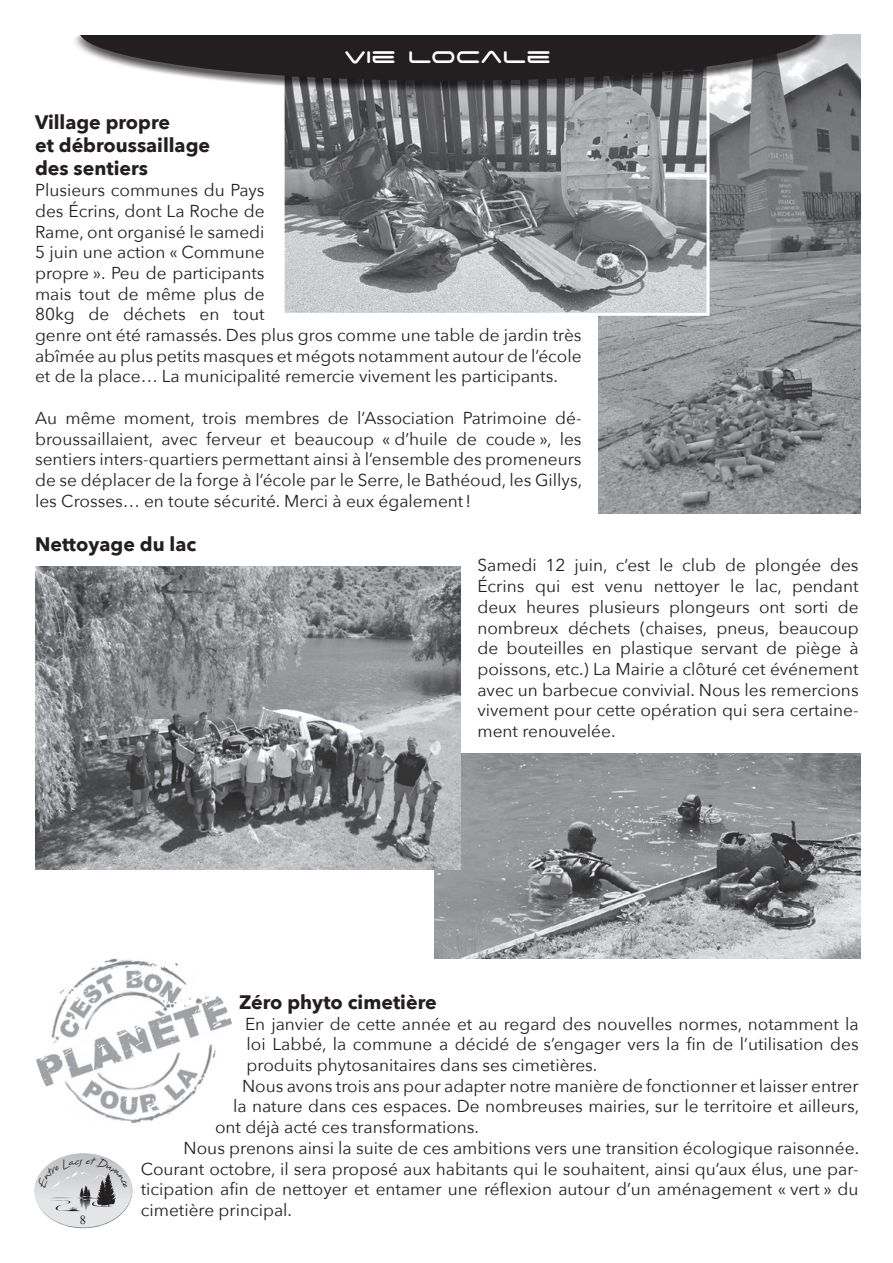
<style>
.page{position:relative;width:893px;height:1263px;background:#fff}
.page>*{position:absolute;margin:0;border:0;box-sizing:border-box;transform-origin:0 0}
.t1{font:27px "Space Age";color:#fff}
.t2{font:700 19.5px "Avenir Next";color:#231f20}
.t3{font:17.25px/20.7px "Avenir Next";color:#231f20;text-align:justify}
.t4{font:12.3px "Times New Roman";color:#231f20}
</style>
<div class="page">
<img style="left:599px;top:34px;width:261px;height:479px">
<img style="left:286px;top:92px;width:419px;height:220px">
<div style="left:282px;top:62px;width:427px;height:254px;border:3px solid #fff"></div>
<div style="left:72px;top:20px;width:756px;height:72px;background:#231f20;opacity:.75"></div>
<svg style="left:79px;top:34px;width:738px;height:47px;background:#444041"></svg>
<div style="left:56px;top:0;width:776px;height:34px;background:#fff"></div>
<img style="left:435px;top:754px;width:425px;height:205px">
<img style="left:35px;top:567px;width:425px;height:303px">
<img style="left:36px;top:958px;width:196px;height:166px">
<svg style="left:34px;top:1153px;width:98px;height:75px"></svg>
<p class="t1" style="left:344px;top:45px;width:208px">Vie locale</p>
<p class="t2" style="left:35px;top:105px;width:137px">Village propre</p>
<p class="t2" style="left:35px;top:128px;width:177px">et débroussaillage</p>
<p class="t2" style="left:35px;top:152px;width:114px">des sentiers</p>
<p class="t3" style="left:35px;top:179px;width:548px;text-align:left">Plusieurs communes du Pays<br>des Écrins, dont La Roche de<br>Rame, ont organisé le samedi<br>5 juin une action « Commune<br>propre ». Peu de participants<br>mais tout de même plus de<br>80kg de déchets en tout<br>genre ont été ramassés. Des plus gros comme une table de jardin très abîmée au plus petits masques et mégots notamment autour de l’école et de la place… La municipalité remercie vivement les participants.</p>
<p class="t3" style="left:35px;top:407px;width:549px">Au même moment, trois membres de l’Association Patrimoine dé&shy;broussaillaient, avec ferveur et beaucoup « d’huile de coude », les sentiers inters-quartiers permettant ainsi à l’ensemble des promeneurs de se déplacer de la forge à l’école par le Serre, le Bathéoud, les Gillys, les Crosses… en toute sécurité. Merci à eux également!</p>
<p class="t2" style="left:35px;top:527px;width:163px">Nettoyage du lac</p>
<p class="t3" style="left:477px;top:554px;width:383px">Samedi 12 juin, c’est le club de plongée des Écrins qui est venu nettoyer le lac, pendant deux heures plusieurs plongeurs ont sorti de nombreux déchets (chaises, pneus, beaucoup de bouteilles en plastique servant de piège à poissons, etc.) La Mairie a clôturé cet événement avec un barbecue convivial. Nous les remercions vivement pour cette opération qui sera certaine&shy;ment renouvelée.</p>
<p class="t4" style="left:80px;top:1211px;width:8px">8</p>
<p class="t2" style="left:239px;top:985px;width:199px">Zéro phyto cimetière</p>
<p class="t3" style="left:245px;top:1012px;width:615px">En janvier de cette année et au regard des nouvelles normes, notamment la loi Labbé, la commune a décidé de s’engager vers la fin de l’utilisation des produits phytosanitaires dans ses cimetières.</p>
<p class="t3" style="left:242px;top:1075px;width:618px">Nous avons trois ans pour adapter notre manière de fonctionner et laisser entrer</p>
<p class="t3" style="left:233px;top:1095px;width:628px">la nature dans ces espaces. De nombreuses mairies, sur le territoire et ailleurs,</p>
<p class="t3" style="left:215px;top:1116px;width:265px">ont déjà acté ces transformations.</p>
<p class="t3" style="left:141px;top:1137px;width:720px;text-indent:43px">Nous prenons ainsi la suite de ces ambitions vers une transition écologique raisonnée.<br>Courant octobre, il sera proposé aux habitants qui le souhaitent, ainsi qu’aux élus, une par&shy;ticipation afin de nettoyer et entamer une réflexion autour d’un aménagement « vert » du cimetière principal.</p>
</div>
